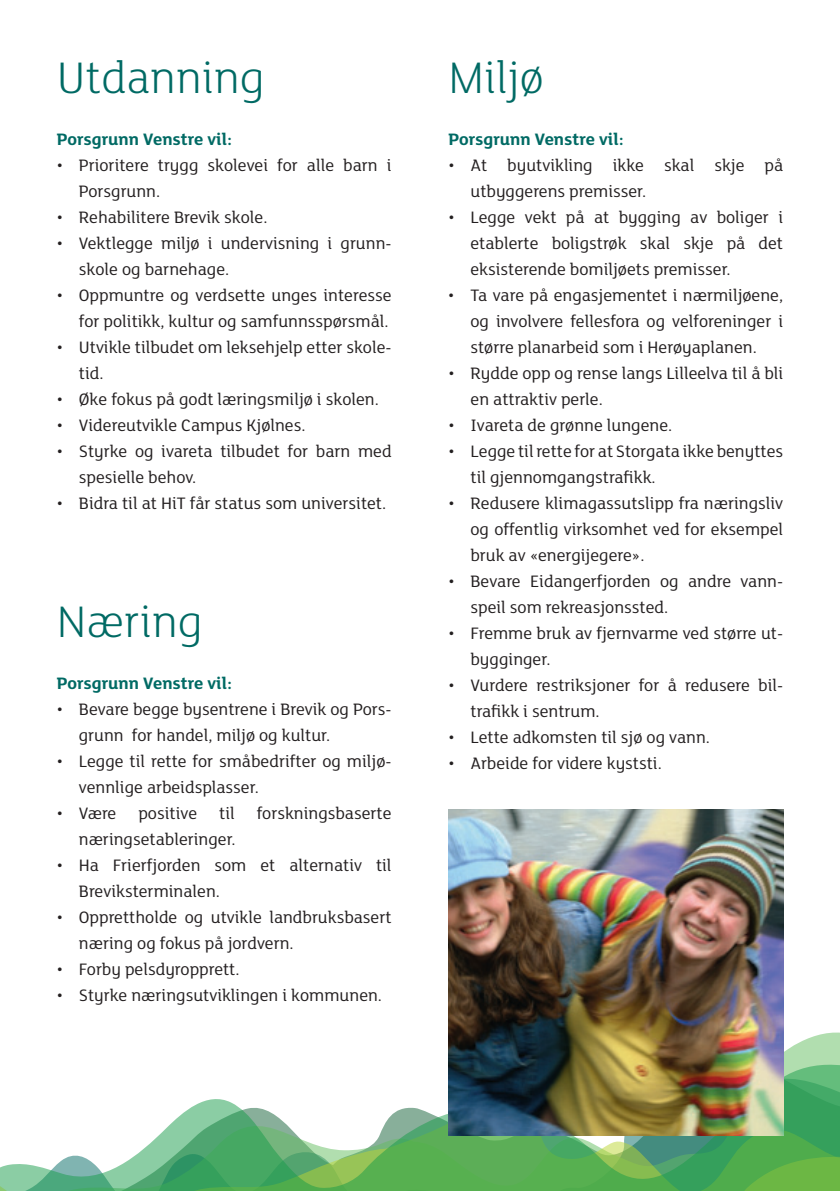
<style>
.page{position:relative;width:840px;height:1191px;background:#fff}
.page>*{position:absolute;margin:0;border:0;box-sizing:border-box;transform-origin:0 0}
.t1{font:300 48px "FS Lola";color:#006a64}
.t2{font:18px/26px "FS Lola";color:#231f20}
.t3{font:700 18px "FS Lola";color:#006a64}
</style>
<div class="page">
<svg style="left:0;top:1033px;width:839px;height:158px"></svg>
<img style="left:448px;top:809px;width:334px;height:326px">
<h1 class="t1" style="left:57px;top:46px;width:209px">Utdanning</h1>
<p class="t3" style="left:57px;top:126px;width:176px">Porsgrunn Venstre vil:</p>
<p class="t2" style="left:79px;top:151px;width:314px;text-indent:-22px">• Prioritere trygg skolevei for alle barn i<br>Porsgrunn.</p>
<p class="t2" style="left:57px;top:203px;width:212px">• Rehabilitere Brevik skole.</p>
<p class="t2" style="left:79px;top:229px;width:314px;text-indent:-22px">• Vektlegge miljø i undervisning i grunn&shy;skole og barnehage.</p>
<p class="t2" style="left:57px;top:281px;width:336px;text-align:right">• Oppmuntre og verdsette unges interesse for politikk, kultur og samfunnsspørsmål.</p>
<p class="t2" style="left:79px;top:333px;width:314px;text-indent:-22px">• Utvikle tilbudet om leksehjelp etter skole&shy;tid.</p>
<p class="t2" style="left:57px;top:385px;width:323px">• Øke fokus på godt læringsmiljø i skolen.</p>
<p class="t2" style="left:57px;top:411px;width:250px">• Videreutvikle Campus Kjølnes.</p>
<p class="t2" style="left:79px;top:437px;width:314px;text-indent:-22px">• Styrke og ivareta tilbudet for barn med spesielle behov.</p>
<p class="t2" style="left:57px;top:489px;width:331px">• Bidra til at HiT får status som universitet.</p>
<h1 class="t1" style="left:57px;top:590px;width:147px">Næring</h1>
<p class="t3" style="left:57px;top:670px;width:176px">Porsgrunn Venstre vil:</p>
<p class="t2" style="left:79px;top:695px;width:314px;text-indent:-22px">• Bevare begge bysentrene i Brevik og Pors&shy;grunn for handel, miljø og kultur.</p>
<p class="t2" style="left:79px;top:747px;width:314px;text-indent:-22px">• Legge til rette for småbedrifter og miljø&shy;vennlige arbeidsplasser.</p>
<p class="t2" style="left:79px;top:799px;width:314px;text-indent:-22px">• Være positive til forskningsbaserte næringsetableringer.</p>
<p class="t2" style="left:79px;top:851px;width:314px;text-indent:-22px">• Ha Frierfjorden som et alternativ til<br>Breviksterminalen.</p>
<p class="t2" style="left:79px;top:903px;width:314px;text-indent:-22px">• Opprettholde og utvikle landbruksbasert næring og fokus på jordvern.</p>
<p class="t2" style="left:57px;top:955px;width:184px">• Forby pelsdyropprett.</p>
<p class="t2" style="left:57px;top:981px;width:326px">• Styrke næringsutviklingen i kommunen.</p>
<h1 class="t1" style="left:448px;top:46px;width:97px">Miljø</h1>
<p class="t3" style="left:448px;top:126px;width:176px">Porsgrunn Venstre vil:</p>
<p class="t2" style="left:470px;top:151px;width:314px;text-indent:-22px">• At byutvikling ikke skal skje på utbyggerens premisser.</p>
<p class="t2" style="left:470px;top:203px;width:314px;text-align:justify;text-indent:-22px">• Legge vekt på at bygging av boliger i etablerte boligstrøk skal skje på det eksisterende bomiljøets premisser.</p>
<p class="t2" style="left:470px;top:281px;width:314px;text-align:justify;text-indent:-22px">• Ta vare på engasjementet i nærmiljøene, og involvere fellesfora og velforeninger i større planarbeid som i Herøyaplanen.</p>
<p class="t2" style="left:470px;top:359px;width:314px;text-indent:-22px">• Rydde opp og rense langs Lilleelva til å bli en attraktiv perle.</p>
<p class="t2" style="left:448px;top:411px;width:225px">• Ivareta de grønne lungene.</p>
<p class="t2" style="left:470px;top:437px;width:314px;text-indent:-22px">• Legge tilrette for at Storgata ikke benyttes til gjennomgangstrafikk.</p>
<p class="t2" style="left:470px;top:489px;width:314px;text-align:justify;text-indent:-22px">• Redusere klimagassutslipp fra næringsliv og offentlig virksomhet ved for eksempel bruk av «energijegere».</p>
<p class="t2" style="left:470px;top:567px;width:314px;text-indent:-22px">• Bevare Eidangerfjorden og andre vann&shy;speil som rekreasjonssted.</p>
<p class="t2" style="left:470px;top:619px;width:314px;text-indent:-22px">• Fremme bruk av fjernvarme ved større ut&shy;bygginger.</p>
<p class="t2" style="left:470px;top:671px;width:314px;text-indent:-22px">• Vurdere restriksjoner for å redusere bil&shy;trafikk i sentrum.</p>
<p class="t2" style="left:448px;top:723px;width:263px">• Lette adkomsten til sjø og vann.</p>
<p class="t2" style="left:448px;top:749px;width:215px">• Arbeide for videre kyststi.</p>
</div>
